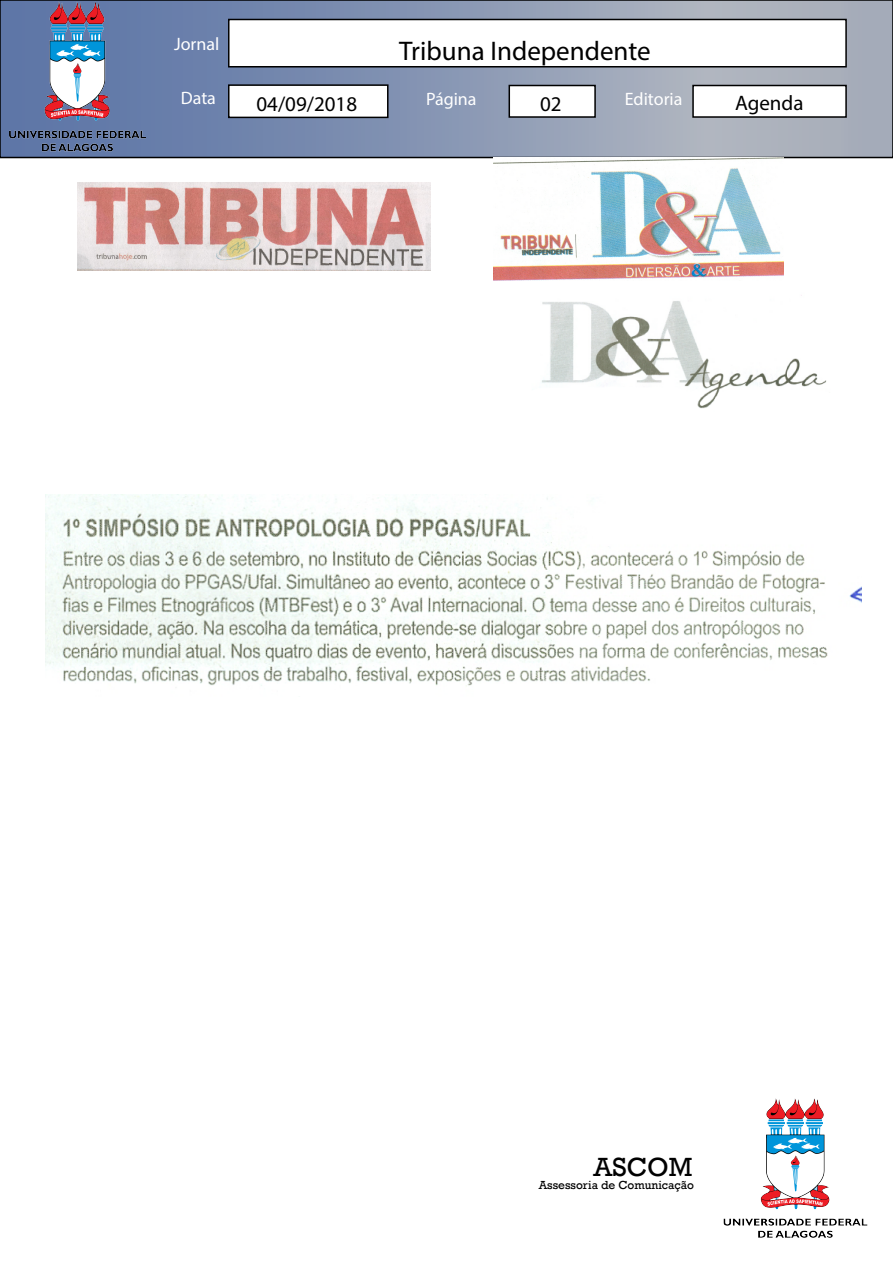
<style>
.page{position:relative;width:893px;height:1263px;background:#fff}
.page>*{position:absolute;margin:0;border:0;box-sizing:border-box;transform-origin:0 0}
.t1{font:27px "Myriad Pro";color:#000}
.t2{font:27px "Rockwell";color:#000}
.t3{font:21px "Myriad Pro";color:#000}
.t4{font:18px "Myriad Pro";color:#fff}
.t5{font:12px "Rockwell";color:#000}
</style>
<div class="page">
<svg style="left:154px;top:3px;width:736px;height:152px;background:#8e9bb4"></svg>
<div style="left:0;top:0;width:893px;height:158px;border:2px solid #000"></div>
<img style="left:0;top:0;width:154px;height:157px">
<div style="left:228px;top:19px;width:619px;height:49px;background:#fff;border:2px solid #000"></div>
<div style="left:228px;top:84px;width:160px;height:34px;background:#fff;border:2px solid #000"></div>
<div style="left:508px;top:85px;width:88px;height:33px;background:#fff;border:2px solid #000"></div>
<div style="left:692px;top:85px;width:155px;height:33px;background:#fff;border:2px solid #000"></div>
<img style="left:723px;top:1098px;width:145px;height:140px">
<img style="left:77px;top:183px;width:353px;height:88px">
<img style="left:494px;top:158px;width:289px;height:122px">
<img style="left:541px;top:295px;width:286px;height:114px">
<img style="left:45px;top:494px;width:816px;height:192px">
<p class="t4" style="left:174px;top:33px;width:47px">Jornal</p>
<h1 class="t1" style="left:399px;top:34px;width:253px">Tribuna Independente</h1>
<p class="t4" style="left:181px;top:86px;width:37px">Data</p>
<p class="t4" style="left:426px;top:88px;width:52px">Página</p>
<p class="t4" style="left:625px;top:88px;width:59px">Editoria</p>
<p class="t3" style="left:256px;top:91px;width:102px">04/09/2018</p>
<p class="t3" style="left:540px;top:91px;width:23px">02</p>
<p class="t3" style="left:735px;top:90px;width:70px">Agenda</p>
<h1 class="t2" style="left:594px;top:1151px;width:100px">ASCOM</h1>
<p class="t5" style="left:539px;top:1178px;width:157px">Assessoria de Comunicação</p>
</div>
